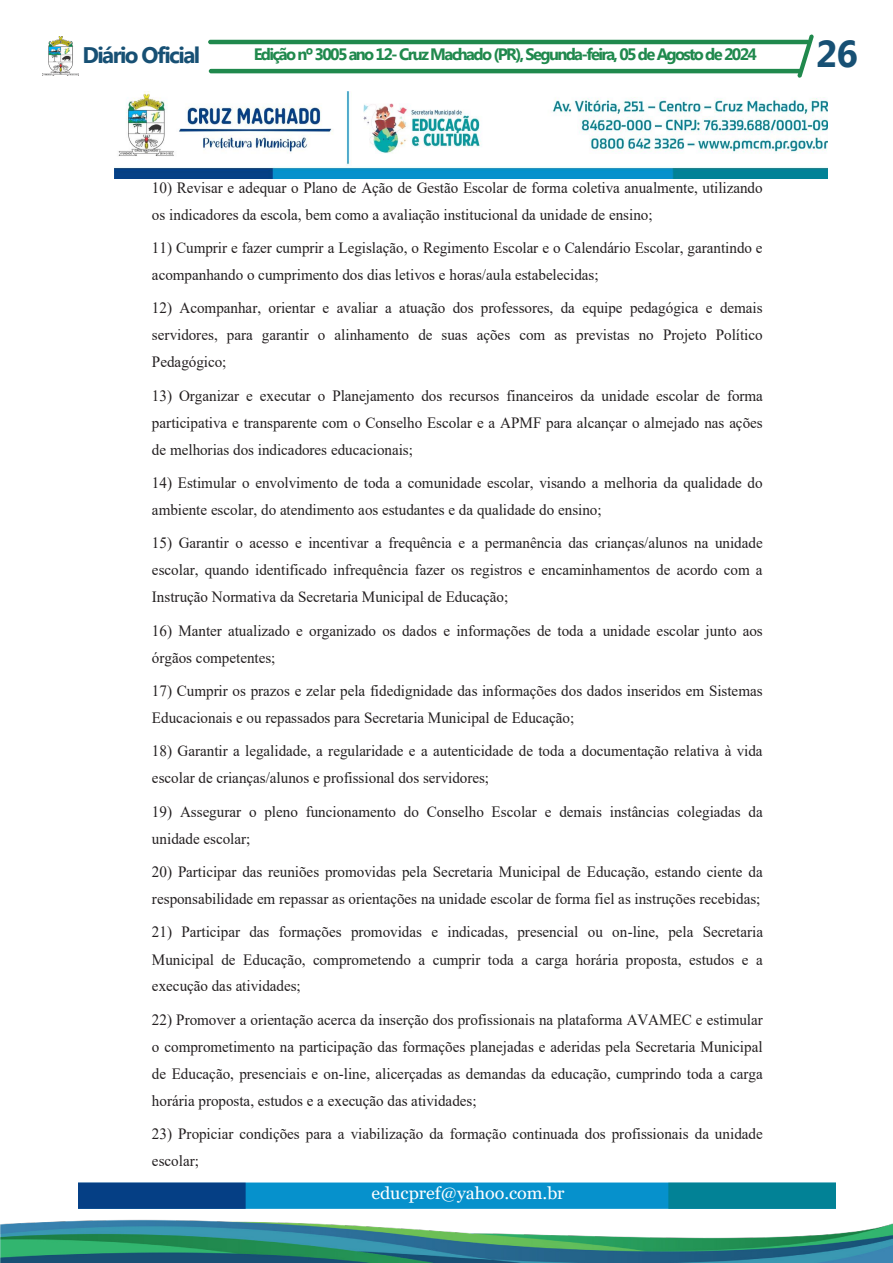
<style>
.page{position:relative;width:893px;height:1263px;background:#fff}
.page>*{position:absolute;margin:0;border:0;box-sizing:border-box;transform-origin:0 0}
.t1{font:700 37.5px "Myanmar Text";color:#175074}
.t2{font:700 22.5px "Myanmar Text";letter-spacing:-.07em;color:#175074}
.t3{font:16.95px "Georgia";letter-spacing:-.005em;color:#fff;scale:1.05 1}
.t4{font:700 16.5px "Myanmar Text";letter-spacing:-.1em;color:#20894d}
.t5{font:15.6px/26.8px "Times New Roman";color:#231f20}
</style>
<div class="page">
<hr style="left:208px;top:40px;width:602px;height:4px;background:#20894d;border-radius:2px">
<hr style="left:209px;top:69px;width:593px;height:4px;background:#20894d;border-radius:2px">
<img style="left:43px;top:37px;width:36px;height:38px">
<svg style="left:797px;top:34px;width:17px;height:44px"></svg>
<img style="left:0;top:1205px;width:893px;height:58px">
<img style="left:114px;top:92px;width:713px;height:86px">
<img style="left:79px;top:1183px;width:757px;height:26px">
<p class="t2" style="left:82px;top:42px;width:119px">Diário Oficial</p>
<p class="t4" style="left:254px;top:45px;width:505px">Edição nº 3005 ano 12- Cruz Machado (PR), Segunda-feira, 05 de Agosto de 2024</p>
<p class="t1" style="left:816px;top:32px;width:44px">26</p>
<p class="t5" style="left:152px;top:174px;width:612px">10) Revisar e adequar o Plano de Ação de Gestão Escolar de forma coletiva anualmente, utilizando os indicadores da escola, bem como a avaliação institucional da unidade de ensino;</p>
<p class="t5" style="left:152px;top:234px;width:612px">11) Cumprir e fazer cumprir a Legislação, o Regimento Escolar e o Calendário Escolar, garantindo e acompanhando o cumprimento dos dias letivos e horas/aula estabelecidas;</p>
<p class="t5" style="left:152px;top:294px;width:612px;text-align:justify">12) Acompanhar, orientar e avaliar a atuação dos professores, da equipe pedagógica e demais servidores, para garantir o alinhamento de suas ações com as previstas no Projeto Político Pedagógico;</p>
<p class="t5" style="left:152px;top:381px;width:612px;text-align:justify">13) Organizar e executar o Planejamento dos recursos financeiros da unidade escolar de forma participativa e transparente com o Conselho Escolar e a APMF para alcançar o almejado nas ações de melhorias dos indicadores educacionais;</p>
<p class="t5" style="left:152px;top:469px;width:612px">14) Estimular o envolvimento de toda a comunidade escolar, visando a melhoria da qualidade do ambiente escolar, do atendimento aos estudantes e da qualidade do ensino;</p>
<p class="t5" style="left:152px;top:529px;width:612px;text-align:justify">15) Garantir o acesso e incentivar a frequência e a permanência das crianças/alunos na unidade escolar, quando identificado infrequência fazer os registros e encaminhamentos de acordo com a Instrução Normativa da Secretaria Municipal de Educação;</p>
<p class="t5" style="left:152px;top:616px;width:612px">16) Manter atualizado e organizado os dados e informações de toda a unidade escolar junto aos órgãos competentes;</p>
<p class="t5" style="left:152px;top:677px;width:612px">17) Cumprir os prazos e zelar pela fidedignidade das informações dos dados inseridos em Sistemas<br>Educacionais e ou repassados para Secretaria Municipal de Educação;</p>
<p class="t5" style="left:152px;top:737px;width:612px">18) Garantir a legalidade, a regularidade e a autenticidade de toda a documentação relativa à vida escolar de crianças/alunos e profissional dos servidores;</p>
<p class="t5" style="left:152px;top:797px;width:612px">19) Assegurar o pleno funcionamento do Conselho Escolar e demais instâncias colegiadas da unidade escolar;</p>
<p class="t5" style="left:152px;top:858px;width:612px">20) Participar das reuniões promovidas pela Secretaria Municipal de Educação, estando ciente da responsabilidade em repassar as orientações na unidade escolar de forma fiel as instruções recebidas;</p>
<p class="t5" style="left:152px;top:918px;width:613px;text-align:justify">21) Participar das formações promovidas e indicadas, presencial ou on-line, pela Secretaria Municipal de Educação, comprometendo a cumprir toda a carga horária proposta, estudos e a execução das atividades;</p>
<p class="t5" style="left:152px;top:1006px;width:612px;text-align:justify">22) Promover a orientação acerca da inserção dos profissionais na plataforma AVAMEC e estimular o comprometimento na participação das formações planejadas e aderidas pela Secretaria Municipal de Educação, presenciais e on-line, alicerçadas as demandas da educação, cumprindo toda a carga horária proposta, estudos e a execução das atividades;</p>
<p class="t5" style="left:152px;top:1120px;width:612px">23) Propiciar condições para a viabilização da formação continuada dos profissionais da unidade escolar;</p>
<p class="t3" style="left:372px;top:1183px;width:185px">educpref@yahoo.com.br</p>
</div>
